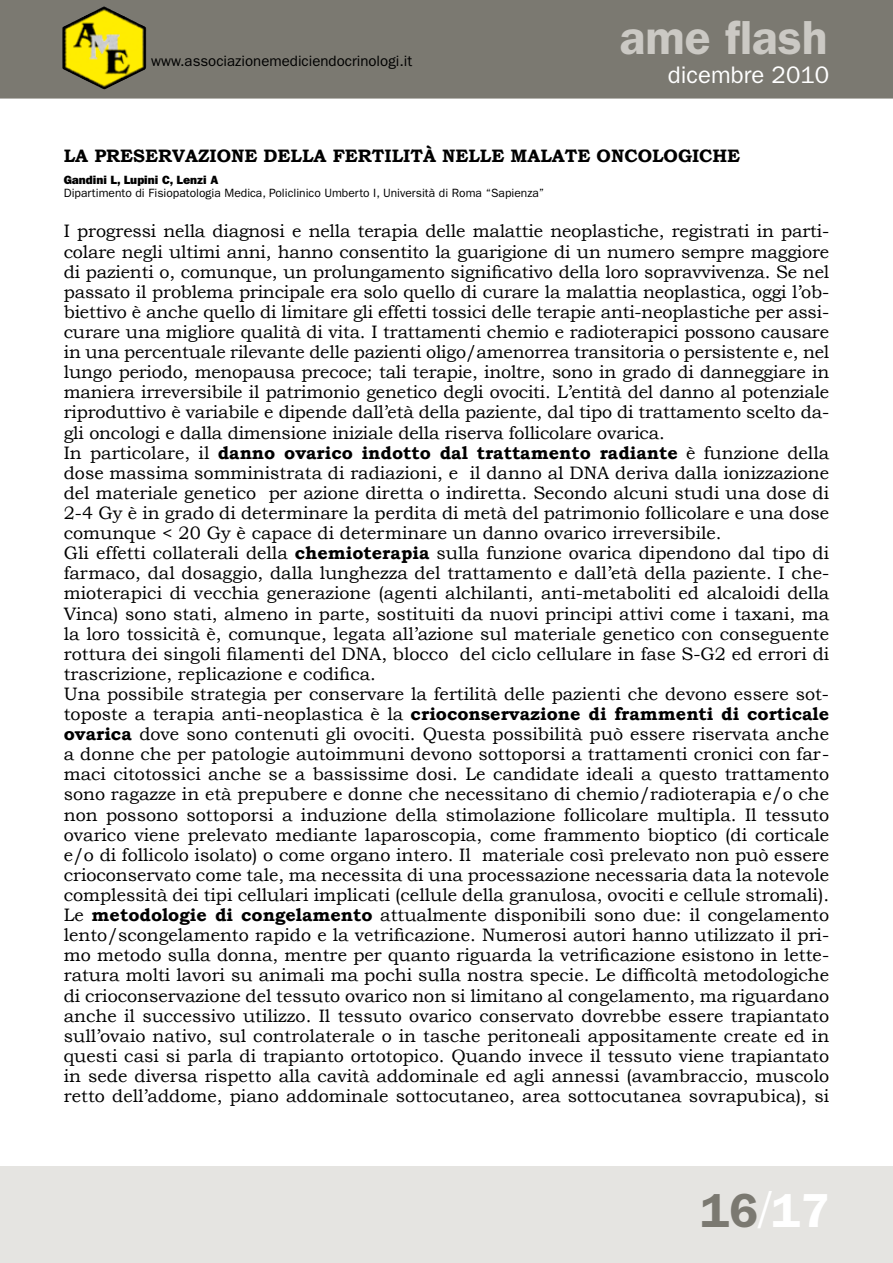
<style>
.page{position:relative;width:893px;height:1263px;background:#fff}
.page>*{position:absolute;margin:0;border:0;box-sizing:border-box;transform-origin:0 0}
.t1{font:600 48px "ITC Franklin Gothic Std";color:#cbc9c4}
.t2{font:600 48px "ITC Franklin Gothic Std";color:#7b7971}
.t3{font:24px "ITC Franklin Gothic Std";color:#fff}
.t4{font:18px/20.1px "Bookman Old Style";color:#000}
.t5{font:700 18px "Bookman Old Style";color:#000}
.t6{font:15px "ITC Franklin Gothic Std";color:#000}
.t7{font:12px "ITC Franklin Gothic Std";color:#000}
.t8{font:12px "ITC Franklin Gothic Std Hvy";color:#000}
.s1{font-weight:700}
.s2{font-family:"Helvetica LT Std";font-weight:400;font-stretch:condensed;color:#fff}
.s3{color:#fff}
</style>
<div class="page">
<div style="left:0;top:1167px;width:893px;height:96px;background:#e5e4e1"></div>
<div style="left:0;top:0;width:893px;height:99px;background:#7b7971"></div>
<img style="left:62px;top:6px;width:84px;height:84px">
<p class="t6" style="left:151px;top:53px;width:262px">www.associazionemediciendocrinologi.it</p>
<h1 class="t1" style="left:619px;top:9px;width:210px">ame flash</h1>
<h2 class="t3" style="left:668px;top:61px;width:163px">dicembre 2010</h2>
<p class="t5" style="left:64px;top:145px;width:678px">La preservazione della fertilità nelle malate oncologiche</p>
<p class="t8" style="left:64px;top:173px;width:156px">Gandini L, Lupini C, Lenzi A</p>
<p class="t7" style="left:64px;top:186px;width:482px">Dipartimento di Fisiopatologia Medica, Policlinico Umberto I, Università di Roma “Sapienza”</p>
<p class="t4" style="left:64px;top:221px;width:767px">I progressi nella diagnosi e nella terapia delle malattie neoplastiche, registrati in parti&shy;colare negli ultimi anni, hanno consentito la guarigione di un numero sempre maggiore di pazienti o, comunque, un prolungamento significativo della loro sopravvivenza. Se nel passato il problema principale era solo quello di curare la malattia neoplastica, oggi l’ob&shy;biettivo è anche quello di limitare gli effetti tossici delle terapie anti-neoplastiche per assi&shy;curare una migliore qualità di vita. I trattamenti chemio e radioterapici possono causare in una percentuale rilevante delle pazienti oligo/amenorrea transitoria o persistente e, nel lungo periodo, menopausa precoce; tali terapie, inoltre, sono in grado di danneggiare in maniera irreversibile il patrimonio genetico degli ovociti. L’entità del danno al potenziale riproduttivo è variabile e dipende dall’età della paziente, dal tipo di trattamento scelto da&shy;gli oncologi e dalla dimensione iniziale della riserva follicolare ovarica.<br>In particolare, il <span class="s1">danno ovarico indotto dal trattamento radiante</span> è funzione della dose massima somministrata di radiazioni, e il danno al DNA deriva dalla ionizzazione del materiale genetico per azione diretta o indiretta. Secondo alcuni studi una dose di 2-4 Gy è in grado di determinare la perdita di metà del patrimonio follicolare e una dose comunque &lt; 20 Gy è capace di determinare un danno ovarico irreversibile.<br>Gli effetti collaterali della <span class="s1">chemioterapia</span> sulla funzione ovarica dipendono dal tipo di farmaco, dal dosaggio, dalla lunghezza del trattamento e dall’età della paziente. I che&shy;mioterapici di vecchia generazione (agenti alchilanti, anti-metaboliti ed alcaloidi della Vinca) sono stati, almeno in parte, sostituiti da nuovi principi attivi come i taxani, ma la loro tossicità è, comunque, legata all’azione sul materiale genetico con conseguente rottura dei singoli filamenti del DNA, blocco del ciclo cellulare in fase S-G2 ed errori di trascrizione, replicazione e codifica.<br>Una possibile strategia per conservare la fertilità delle pazienti che devono essere sot&shy;toposte a terapia anti-neoplastica è la <span class="s1">crioconservazione di frammenti di corticale ovarica</span> dove sono contenuti gli ovociti. Questa possibilità può essere riservata anche a donne che per patologie autoimmuni devono sottoporsi a trattamenti cronici con far&shy;maci citotossici anche se a bassissime dosi. Le candidate ideali a questo trattamento sono ragazze in età prepubere e donne che necessitano di chemio/radioterapia e/o che non possono sottoporsi a induzione della stimolazione follicolare multipla. Il tessuto ovarico viene prelevato mediante laparoscopia, come frammento bioptico (di corticale e/o di follicolo isolato) o come organo intero. Il materiale così prelevato non può essere crioconservato come tale, ma necessita di una processazione necessaria data la notevole complessità dei tipi cellulari implicati (cellule della granulosa, ovociti e cellule stromali).<br>Le <span class="s1">metodologie di congelamento</span> attualmente disponibili sono due: il congelamento lento/scongelamento rapido e la vetrificazione. Numerosi autori hanno utilizzato il pri&shy;mo metodo sulla donna, mentre per quanto riguarda la vetrificazione esistono in lette&shy;ratura molti lavori su animali ma pochi sulla nostra specie. Le difficoltà metodologiche di crioconservazione del tessuto ovarico non si limitano al congelamento, ma riguardano anche il successivo utilizzo. Il tessuto ovarico conservato dovrebbe essere trapiantato sull’ovaio nativo, sul controlaterale o in tasche peritoneali appositamente create ed in questi casi si parla di trapianto ortotopico. Quando invece il tessuto viene trapiantato in sede diversa rispetto alla cavità addominale ed agli annessi (avambraccio, muscolo retto dell’addome, piano addominale sottocutaneo, area sottocutanea sovrapubica), si</p>
<h1 class="t2" style="left:701px;top:1182px;width:130px">16<span class="s2">/</span><span class="s3">17</span></h1>
</div>
